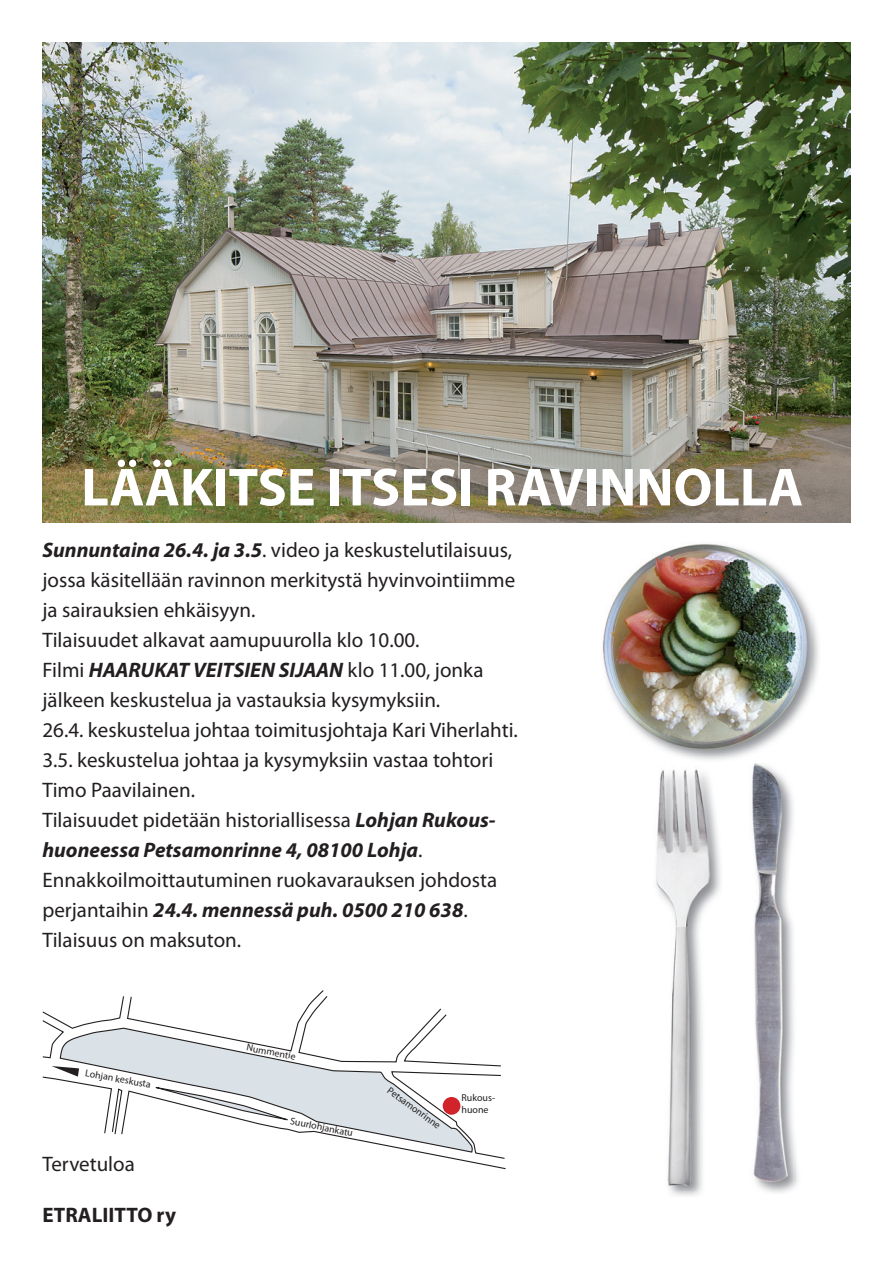
<style>
.page{position:relative;width:893px;height:1263px;background:#fff}
.page>*{position:absolute;margin:0;border:0;box-sizing:border-box;transform-origin:0 0}
.t1{font:700 54px "Myriad Pro";color:#fff}
.t2{font:21px/30px "Myriad Pro";color:#231f20}
.t3{font:700 21px "Myriad Pro";color:#231f20}
.t4{font:9.9px/12px "Myriad Pro";color:#231f20}
.s1{font-weight:700;font-style:italic}
</style>
<div class="page">
<img style="left:43px;top:43px;width:807px;height:479px">
<svg style="left:42px;top:990px;width:464px;height:180px"></svg>
<div style="left:443px;top:1097px;width:17px;height:18px;background:#d1232a;border-radius:50%"></div>
<img style="left:654px;top:767px;width:67px;height:424px">
<img style="left:758px;top:1149px;width:40px;height:44px">
<img style="left:752px;top:763px;width:43px;height:422px">
<img style="left:679px;top:617px;width:140px;height:143px">
<img style="left:602px;top:544px;width:210px;height:211px">
<h1 class="t1" style="left:81px;top:452px;width:723px">LÄÄKITSE ITSESI RAVINNOLLA</h1>
<p class="t2" style="left:43px;top:535px;width:477px"><span class="s1">Sunnuntaina 26.4. ja 3.5</span>. video ja keskustelutilaisuus, jossa käsitellään ravinnon merkitystä hyvinvointiimme ja sairauksien ehkäisyyn.<br>Tilaisuudet alkavat aamupuurolla klo 10.00.<br>Filmi <span class="s1">HAARUKAT VEITSIEN SIJAAN</span> klo 11.00, jonka jälkeen keskustelua ja vastauksia kysymyksiin.<br>26.4. keskustelua johtaa toimitusjohtaja Kari Viherlahti.<br>3.5. keskustelua johtaa ja kysymyksiin vastaa tohtori Timo Paavilainen.<br>Tilaisuudet pidetään historiallisessa <span class="s1">Lohjan Rukous&shy;huoneessa Petsamonrinne 4, 08100 Lohja</span>.<br>Ennakkoilmoittautuminen ruokavarauksen johdosta perjantaihin <span class="s1">24.4. mennessä puh. 0500 210 638</span>.<br>Tilaisuus on maksuton.</p>
<p class="t4" style="left:87px;top:1067px;width:68px;rotate:10deg">Lohjan keskusta</p>
<p class="t2" style="left:43px;top:1149px;width:94px">Tervetuloa</p>
<p class="t3" style="left:43px;top:1201px;width:135px">ETRALIITTO ry</p>
<p class="t4" style="left:248px;top:1041px;width:51px;rotate:11deg">Nummentie</p>
<p class="t4" style="left:292px;top:1115px;width:65px;rotate:11deg">Suurlohjankatu</p>
<p class="t4" style="left:392px;top:1084px;width:65px;rotate:36deg">Petsamonrinne</p>
<p class="t4" style="left:462px;top:1091px;width:35px">Rukous&shy;huone</p>
</div>
